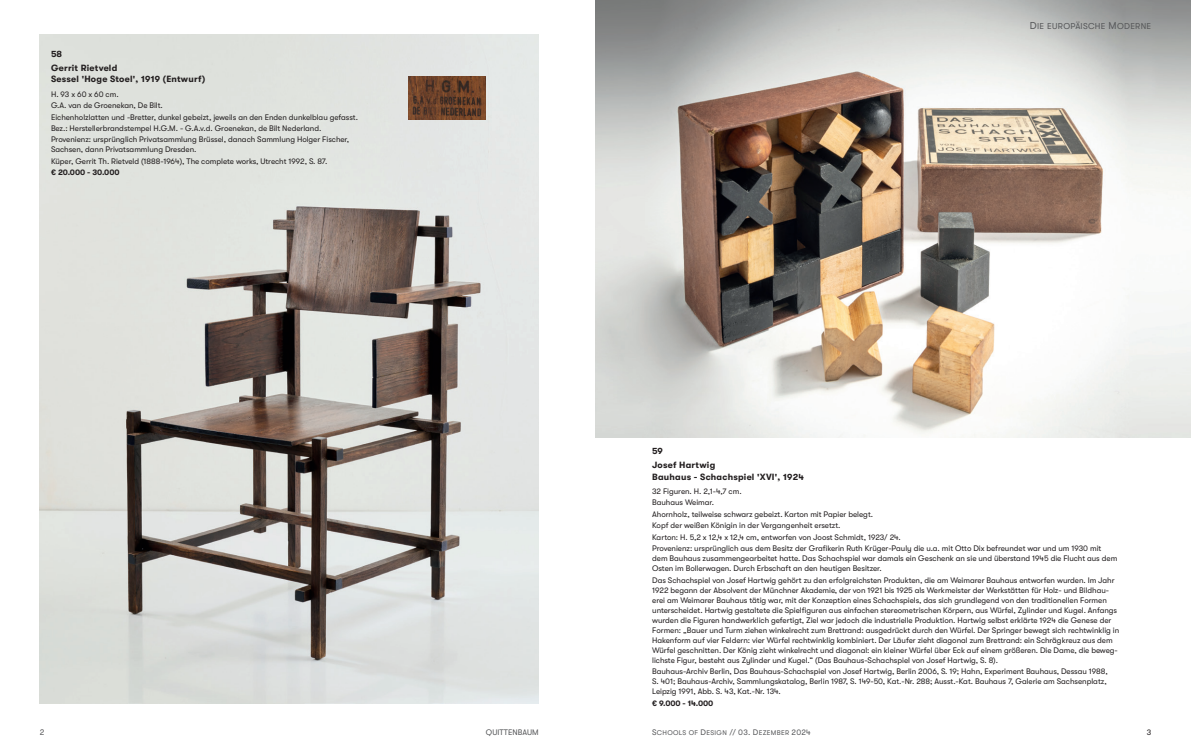
<style>
.page{position:relative;width:1191px;height:755px;background:#fff}
.page>*{position:absolute;margin:0;border:0;box-sizing:border-box;transform-origin:0 0}
.t1{font:700 9px/14.3px "GT Walsheim";letter-spacing:.025em;color:#231f20}
.t2{font:8.5px "GT Walsheim Regular SC850";letter-spacing:.035em;color:#57585a}
.t3{font:8px/10px "GT Walsheim";letter-spacing:-.005em;color:#231f20}
.t4{font:700 8px "GT Walsheim";letter-spacing:-.005em;color:#231f20}
.t5{font:8px "GT Walsheim";letter-spacing:.005em;color:#57585a}
.t6{font:8px "GT Walsheim Regular SC850";color:#231f20}
.t7{font:6.8px "GT Walsheim Regular SC850";letter-spacing:.045em;color:#57585a}
.s1{font-size:10px}
.s2{font-size:8px}
.s3{font-family:"GT Walsheim";font-size:8px}
</style>
<div class="page">
<img style="left:595px;top:0;width:596px;height:437px">
<img style="left:40px;top:34px;width:499px;height:669px">
<img style="left:408px;top:76px;width:77px;height:43px">
<p class="t1" style="left:51px;top:46px;width:68px">58<br>Gerrit Rietveld</p>
<p class="t1" style="left:51px;top:72px;width:156px">Sessel 'Hoge Stoel', 1919 (Entwurf)</p>
<p class="t3" style="left:51px;top:88px;width:308px;line-height:11.4px">H. 93 x 60 x 60 cm.<br>G.A. van de Groenekan, De Bilt.<br>Eichenholzlatten und -Bretter, dunkel gebeizt, jeweils an den Enden dunkelblau gefasst.<br>Bez.: Herstellerbrandstempel H.G.M. - G.A.v.d. Groenekan, de Bilt Nederland.<br>Provenienz: ursprünglich Privatsammlung Brüssel, danach Sammlung Holger Fischer,</p>
<p class="t3" style="left:51px;top:144px;width:278px;line-height:11.4px">Sachsen, dann Privatsammlung Dresden.<br>Küper, Gerrit Th. Rietveld (1888-1964), The complete works, Utrecht 1992, S. 87.</p>
<p class="t4" style="left:51px;top:168px;width:70px">€ 20.000 - 30.000</p>
<p class="t5" style="left:40px;top:727px;width:6px">2</p>
<p class="t5" style="left:486px;top:727px;width:54px">QUITTENBAUM</p>
<p class="t2" style="left:1029px;top:21px;width:123px"><span class="s1">D</span>IE EUROPÄISCHE <span class="s1">M</span>ODERNE</p>
<p class="t1" style="left:652px;top:443px;width:65px">59<br>Josef Hartwig</p>
<p class="t1" style="left:652px;top:469px;width:153px">Bauhaus - Schachspiel 'XVI', 1924</p>
<p class="t3" style="left:652px;top:485px;width:451px;line-height:11.4px">32 Figuren. H. 2,1-4,7 cm.<br>Bauhaus Weimar.<br>Ahornholz, teilweise schwarz gebeizt. Karton mit Papier belegt.<br>Kopf der weißen Königin in der Vergangenheit ersetzt.<br>Karton: H. 5,2 x 12,4 x 12,4 cm, entworfen von Joost Schmidt, 1923/ 24.<br>Provenienz: ursprünglich aus dem Besitz der Grafikerin Ruth Krüger-Pauly die u.a. mit Otto Dix befreundet war und um 1930 mit</p>
<p class="t3" style="left:652px;top:553px;width:466px">dem Bauhaus zusammengearbeitet hatte. Das Schachspiel war damals ein Geschenk an sie und überstand 1945 die Flucht aus dem<br>Osten im Bollerwagen. Durch Erbschaft an den heutigen Besitzer.</p>
<p class="t3" style="left:652px;top:574px;width:468px">Das Schachspiel von Josef Hartwig gehört zu den erfolgreichsten Produkten, die am Weimarer Bauhaus entworfen wurden. Im Jahr 1922 begann der Absolvent der Münchner Akademie, der von 1921 bis 1925 als Werkmeister der Werkstätten für Holz- und Bildhau&shy;erei am Weimarer Bauhaus tätig war, mit der Konzeption eines Schachspiels, das sich grundlegend von den traditionellen Formen unterscheidet. Hartwig gestaltete die Spielfiguren aus einfachen stereometrischen Körpern, aus Würfel, Zylinder und Kugel. Anfangs wurden die Figuren handwerklich gefertigt, Ziel war jedoch die industrielle Produktion. Hartwig selbst erklärte 1924 die Genese der Formen: „Bauer und Turm ziehen winkelrecht zum Brettrand: ausgedrückt durch den Würfel. Der Springer bewegt sich rechtwinklig in Hakenform auf vier Feldern: vier Würfel rechtwinklig kombiniert. Der Läufer zieht diagonal zum Brettrand: ein Schrägkreuz aus dem Würfel geschnitten. Der König zieht winkelrecht und diagonal: ein kleiner Würfel über Eck auf einem größeren. Die Dame, die beweg&shy;lichste Figur, besteht aus Zylinder und Kugel.“ (Das Bauhaus-Schachspiel von Josef Hartwig, S. 8).</p>
<p class="t3" style="left:652px;top:666px;width:457px">Bauhaus-Archiv Berlin, Das Bauhaus-Schachspiel von Josef Hartwig, Berlin 2006, S. 19; Hahn, Experiment Bauhaus, Dessau 1988,<br>S. 401; Bauhaus-Archiv, Sammlungskatalog, Berlin 1987, S. 149-50, Kat.-Nr. 288; Ausst.-Kat. Bauhaus 7, Galerie am Sachsenplatz,<br>Leipzig 1991, Abb. S. 43, Kat.-Nr. 134.</p>
<p class="t4" style="left:652px;top:697px;width:63px">€ 9.000 - 14.000</p>
<p class="t7" style="left:652px;top:728px;width:160px"><span class="s2">S</span>CHOOLS OF <span class="s2">D</span>ESIGN <span class="s2">//</span> <span class="s3">03.</span> <span class="s2">D</span>EZEMBER <span class="s3">2024</span></p>
<p class="t6" style="left:1146px;top:727px;width:6px">3</p>
</div>
